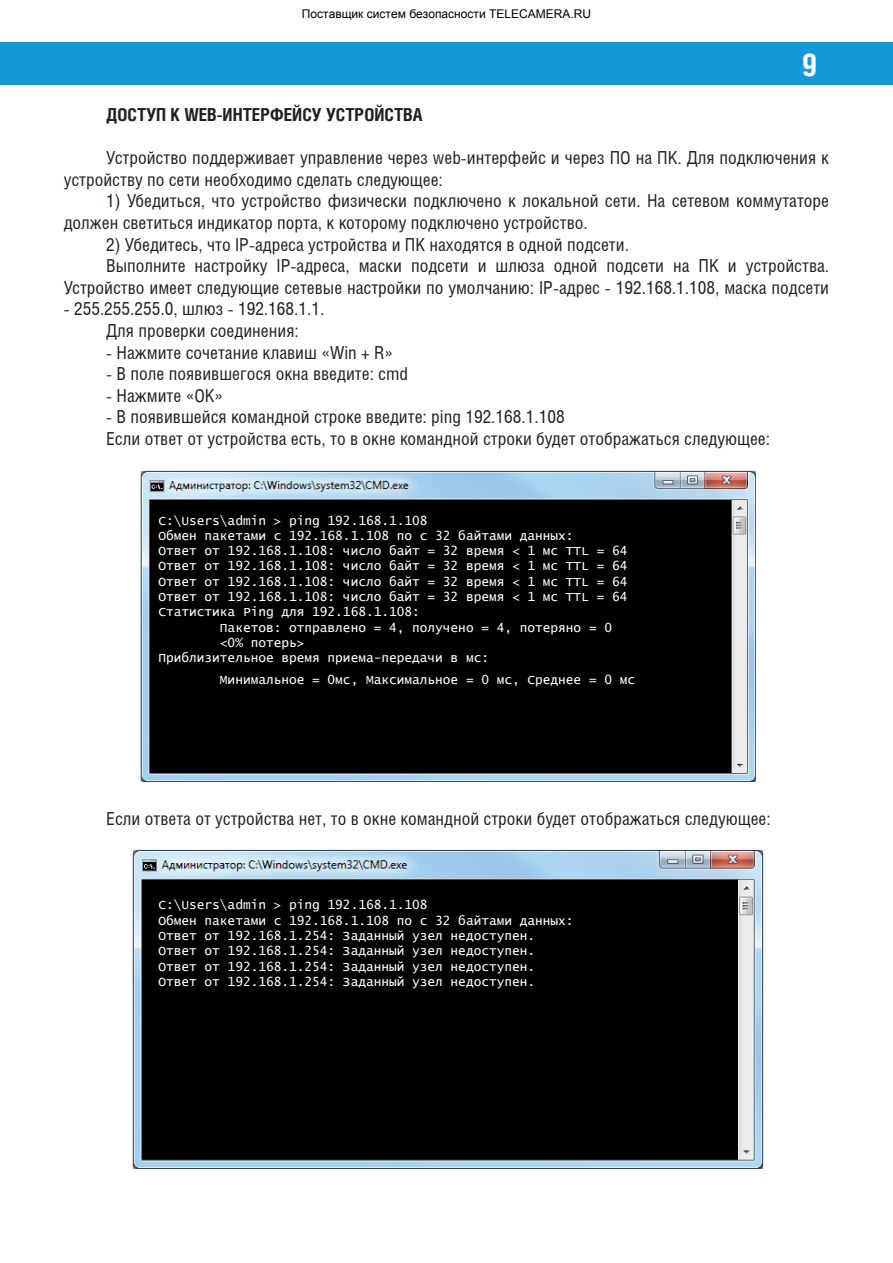
<style>
.page{position:relative;width:893px;height:1263px;background:#fff}
.page>*{position:absolute;margin:0;border:0;box-sizing:border-box;transform-origin:0 0}
.t1{font:700 31.5px "Helios Cond";color:#fff}
.t2{font:18px/21.6px "Helios Cond";color:#231f20}
.t3{font:700 18px "Helios Cond";color:#231f20}
.t4{font:12.75px/15.3px "Lucida Console";color:#fff}
</style>
<div class="page">
<div style="left:0;top:43px;width:893px;height:42px;background:#1798d6"></div>
<img style="left:140px;top:470px;width:615px;height:311px">
<img style="left:132px;top:850px;width:631px;height:319px">
<h1 class="t1" style="left:802px;top:46px;width:17px">9</h1>
<p class="t3" style="left:106px;top:104px;width:318px">ДОСТУП К WEB-ИНТЕРФЕЙСУ УСТРОЙСТВА</p>
<p class="t2" style="left:64px;top:147px;width:767px;text-indent:43px">Устройство поддерживает управление через web-интерфейс и через ПО на ПК. Для подключения к устройству по сети необходимо сделать следующее:</p>
<p class="t2" style="left:64px;top:190px;width:767px;text-indent:43px">1) Убедиться, что устройство физически подключено к локальной сети. На сетевом коммутаторе должен светиться индикатор порта, к которому подключено устройство.</p>
<p class="t2" style="left:106px;top:233px;width:524px">2) Убедитесь, что IP-адреса устройства и ПК находятся в одной подсети.</p>
<p class="t2" style="left:106px;top:255px;width:724px">Выполните настройку IP-адреса, маски подсети и шлюза одной подсети на ПК и устройства.</p>
<p class="t2" style="left:64px;top:276px;width:767px">Устройство имеет следующие сетевые настройки по умолчанию: IP-адрес - 192.168.1.108, маска подсети</p>
<p class="t2" style="left:106px;top:298px;width:220px;text-indent:-43px">- 255.255.255.0, шлюз - 192.168.1.1.<br>Для проверки соединения:</p>
<p class="t2" style="left:106px;top:341px;width:288px">- Нажмите сочетание клавиш «Win + R»</p>
<p class="t2" style="left:106px;top:363px;width:303px">- В поле появившегося окна введите: cmd</p>
<p class="t2" style="left:106px;top:384px;width:118px">- Нажмите «ОК»</p>
<p class="t2" style="left:106px;top:406px;width:665px">- В появившейся командной строке введите: ping 192.168.1.108<br>Если ответ от устройства есть, то в окне командной строки будет отображаться следующее:</p>
<p class="t4" style="left:158px;top:513px;width:271px">C:\Users\admin &gt; ping 192.168.1.108</p>
<p class="t4" style="left:158px;top:528px;width:417px">Обмен пакетами с 192.168.1.108 по с 32 байтами данных:</p>
<p class="t4" style="left:158px;top:544px;width:470px">Ответ от 192.168.1.108: число байт = 32 время &lt; 1 мс TTL = 64</p>
<p class="t4" style="left:158px;top:559px;width:470px">Ответ от 192.168.1.108: число байт = 32 время &lt; 1 мс TTL = 64</p>
<p class="t4" style="left:158px;top:574px;width:470px">Ответ от 192.168.1.108: число байт = 32 время &lt; 1 мс TTL = 64</p>
<p class="t4" style="left:158px;top:590px;width:470px">Ответ от 192.168.1.108: число байт = 32 время &lt; 1 мс TTL = 64</p>
<p class="t4" style="left:158px;top:605px;width:263px">Статистика Ping для 192.168.1.108:</p>
<p class="t4" style="left:220px;top:620px;width:394px">Пакетов: отправлено = 4, получено = 4, потеряно = 0</p>
<p class="t4" style="left:220px;top:636px;width:86px">&lt;0% потерь&gt;</p>
<p class="t4" style="left:158px;top:651px;width:332px">Приблизительное время приема-передачи в мс:</p>
<p class="t4" style="left:220px;top:672px;width:417px">Минимальное = 0мс, Максимальное = 0 мс, Среднее = 0 мс</p>
<p class="t2" style="left:106px;top:807px;width:666px">Если ответа от устройства нет, то в окне командной строки будет отображаться следующее:</p>
<p class="t4" style="left:158px;top:898px;width:417px">C:\Users\admin &gt; ping 192.168.1.108<br>Обмен пакетами с 192.168.1.108 по с 32 байтами данных:<br>Ответ от 192.168.1.254: Заданный узел недоступен.<br>Ответ от 192.168.1.254: Заданный узел недоступен.<br>Ответ от 192.168.1.254: Заданный узел недоступен.<br>Ответ от 192.168.1.254: Заданный узел недоступен.</p>
</div>
